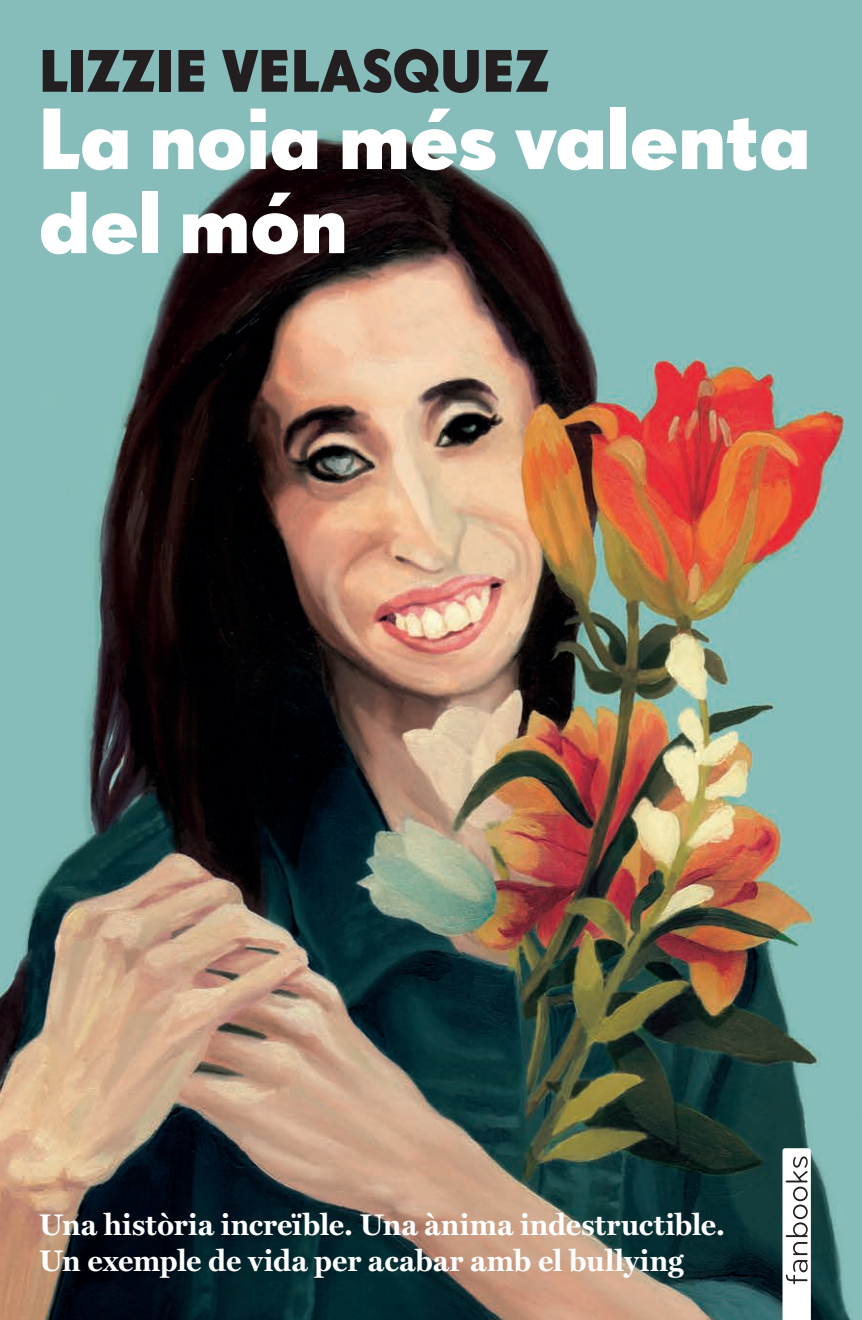
<style>
.page{position:relative;width:862px;height:1320px;background:#fff}
.page>*{position:absolute;margin:0;border:0;box-sizing:border-box;transform-origin:0 0}
.t1{font:84px/84px "Super Grotesk A Bd LF";letter-spacing:-.01em;color:#fff}
.t2{font:58px "Super Grotesk A Bd LF";letter-spacing:-.005em;color:#231f20}
.t3{font:700 30px/36px "Miller Text";color:#fff}
</style>
<div class="page">
<img style="left:0;top:0;width:861px;height:1319px">
<svg style="left:782px;top:1147px;width:28px;height:172px"></svg>
<h2 class="t2" style="left:39px;top:35px;width:512px">LIZZIE VELASQUEZ</h2>
<h1 class="t1" style="left:38px;top:97px;width:773px">La noia més valenta del món</h1>
<p class="t3" style="left:39px;top:1207px;width:687px">Una història increïble. Una ànima indestructible.<br>Un exemple de vida per acabar amb el bullying</p>
</div>
